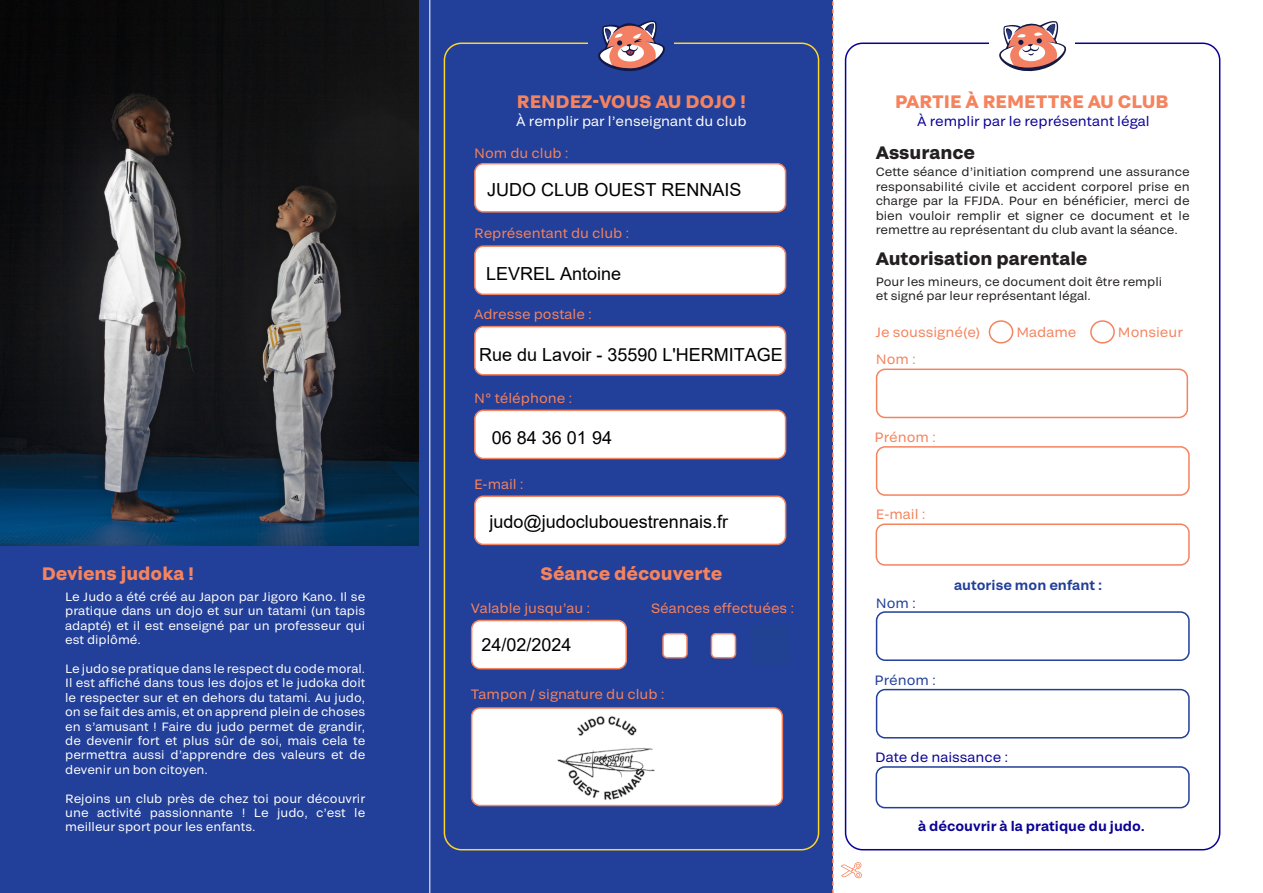
<style>
.page{position:relative;width:1263px;height:893px;background:#fff}
.page>*{position:absolute;margin:0;border:0;box-sizing:border-box;transform-origin:0 0}
.t1{font:18px "Arial";color:#000}
.t2{font:700 18px "Grtsk Peta";color:#f5835d}
.t3{font:700 18px "Grtsk Peta";color:#231f20}
.t4{font:13.5px "Grtsk Peta";color:#f5835d}
.t5{font:13.5px "Grtsk Peta";color:#0a0096}
.t6{font:13.5px "Grtsk Peta";color:#fff}
.t7{font:600 13.5px "Grtsk Peta";color:#0a0096}
.t8{font:600 13.5px "Grtsk Peta";color:#223f99}
.t9{font:13.5px "Grtsk Peta";color:#223f99}
.t10{font:12px/14.4px "Grtsk Peta";color:#fff;text-align:justify}
.t11{font:12px/14.4px "Grtsk Peta";color:#231f20;text-align:justify}
</style>
<div class="page">
<div style="left:845px;top:43px;width:375px;height:807px;border:2px solid #0a0096;border-radius:17px"></div>
<div style="left:876px;top:611px;width:314px;height:50px;border:2px solid #223f99;border-radius:9px"></div>
<div style="left:876px;top:369px;width:312px;height:49px;border:2px solid #f5835d;border-radius:9px"></div>
<div style="left:876px;top:689px;width:314px;height:49px;border:2px solid #223f99;border-radius:9px"></div>
<div style="left:876px;top:446px;width:314px;height:50px;border:2px solid #f5835d;border-radius:9px"></div>
<div style="left:0;top:0;width:832px;height:893px;background:#223f99"></div>
<div style="left:875px;top:766px;width:315px;height:42px;border:2px solid #223f99;border-radius:9px"></div>
<div style="left:875px;top:523px;width:315px;height:43px;border:2px solid #f5835d;border-radius:9px"></div>
<img style="left:0;top:0;width:418px;height:545px">
<div style="left:444px;top:43px;width:375px;height:807px;border:2px solid #ffd42c;border-radius:17px"></div>
<div style="left:588px;top:36px;width:86px;height:19px;background:#223f99"></div>
<div style="left:989px;top:35px;width:86px;height:19px;background:#fff"></div>
<svg style="left:598px;top:20px;width:67px;height:51px"></svg>
<hr style="left:429px;top:0;width:1px;height:893px;background:#fff">
<div style="left:989px;top:320px;width:24px;height:24px;border:2px solid #f5835d;border-radius:50%"></div>
<div style="left:1090px;top:320px;width:25px;height:24px;border:2px solid #f5835d;border-radius:50%"></div>
<svg style="left:999px;top:21px;width:68px;height:51px"></svg>
<div style="left:472px;top:620px;width:154px;height:49px;background:#fff;border-radius:9px"></div>
<div style="left:471px;top:620px;width:156px;height:49px;border:2px solid #f5835d;border-radius:9px"></div>
<div style="left:663px;top:634px;width:24px;height:24px;background:#fff;border-radius:4px"></div>
<div style="left:662px;top:633px;width:26px;height:25px;border:2px solid #f5835d;border-radius:4px"></div>
<div style="left:711px;top:634px;width:24px;height:24px;background:#fff;border-radius:4px"></div>
<div style="left:711px;top:633px;width:25px;height:25px;border:2px solid #f5835d;border-radius:4px"></div>
<div style="left:472px;top:708px;width:310px;height:97px;background:#fff;border-radius:9px"></div>
<div style="left:471px;top:707px;width:312px;height:99px;border:2px solid #f5835d;border-radius:9px"></div>
<div style="left:475px;top:164px;width:310px;height:48px;background:#fff;border-radius:9px"></div>
<div style="left:474px;top:163px;width:312px;height:50px;border:2px solid #f5835d;border-radius:9px"></div>
<div style="left:475px;top:246px;width:310px;height:48px;background:#fff;border-radius:9px"></div>
<div style="left:474px;top:245px;width:312px;height:50px;border:2px solid #f5835d;border-radius:9px"></div>
<div style="left:475px;top:327px;width:310px;height:48px;background:#fff;border-radius:9px"></div>
<div style="left:474px;top:326px;width:312px;height:50px;border:2px solid #f5835d;border-radius:9px"></div>
<div style="left:475px;top:410px;width:310px;height:48px;background:#fff;border-radius:9px"></div>
<div style="left:474px;top:410px;width:312px;height:49px;border:2px solid #f5835d;border-radius:9px"></div>
<div style="left:475px;top:496px;width:310px;height:48px;background:#fff;border-radius:9px"></div>
<div style="left:474px;top:495px;width:312px;height:50px;border:2px solid #f5835d;border-radius:9px"></div>
<svg style="left:841px;top:862px;width:21px;height:16px"></svg>
<svg style="left:832px;top:0;width:1px;height:893px"></svg>
<img style="left:557px;top:716px;width:98px;height:84px">
<div style="left:751px;top:626px;width:39px;height:39px;background:#214292"></div>
<h1 class="t2" style="left:42px;top:562px;width:154px">Deviens judoka !</h1>
<p class="t10" style="left:65px;top:589px;width:302px">Le Judo a été créé au Japon par Jigoro Kano. Il se pratique dans un dojo et sur un tatami (un tapis adapté) et il est enseigné par un professeur qui est diplômé.</p>
<p class="t10" style="left:65px;top:661px;width:302px">Le judo se pratique dans le respect du code moral.<br>Il est affiché dans tous les dojos et le judoka doit le respecter sur et en dehors du tatami. Au judo, on se fait des amis, et on apprend plein de choses en s’amusant ! Faire du judo permet de grandir, de devenir fort et plus sûr de soi, mais cela te permettra aussi d’apprendre des valeurs et de devenir un bon citoyen.</p>
<p class="t10" style="left:65px;top:791px;width:302px">Rejoins un club près de chez toi pour découvrir une activité passionnante ! Le judo, c’est le meilleur sport pour les enfants.</p>
<h1 class="t2" style="left:517px;top:90px;width:231px">RENDEZ-VOUS AU DOJO !</h1>
<h1 class="t2" style="left:895px;top:90px;width:275px">PARTIE À REMETTRE AU CLUB</h1>
<p class="t6" style="left:516px;top:113px;width:232px">À remplir par l’enseignant du club</p>
<p class="t5" style="left:917px;top:113px;width:234px">À remplir par le représentant légal</p>
<h1 class="t3" style="left:876px;top:141px;width:101px">Assurance</h1>
<p class="t4" style="left:474px;top:145px;width:96px">Nom du club :</p>
<h1 class="t1" style="left:487px;top:177px;width:256px">JUDO CLUB OUEST RENNAIS</h1>
<p class="t11" style="left:876px;top:165px;width:315px">Cette séance d’initiation comprend une assurance responsabilité civile et accident corporel prise en charge par la FFJDA. Pour en bénéficier, merci de bien vouloir remplir et signer ce document et le remettre au représentant du club avant la séance.</p>
<p class="t4" style="left:474px;top:225px;width:157px">Représentant du club :</p>
<h1 class="t1" style="left:486px;top:261px;width:137px">LEVREL Antoine</h1>
<p class="t4" style="left:474px;top:306px;width:119px">Adresse postale :</p>
<h1 class="t1" style="left:479px;top:342px;width:305px">Rue du Lavoir - 35590 L'HERMITAGE</h1>
<p class="t4" style="left:474px;top:389px;width:100px">N° téléphone :</p>
<h1 class="t1" style="left:492px;top:425px;width:122px">06 84 36 01 94</h1>
<p class="t4" style="left:474px;top:475px;width:51px">E-mail :</p>
<h1 class="t1" style="left:490px;top:509px;width:240px">judo@judoclubouestrennais.fr</h1>
<h1 class="t2" style="left:541px;top:562px;width:183px">Séance découverte</h1>
<p class="t4" style="left:471px;top:600px;width:121px">Valable jusqu’au :</p>
<p class="t4" style="left:651px;top:600px;width:145px">Séances effectuées :</p>
<h1 class="t1" style="left:482px;top:632px;width:92px">24/02/2024</h1>
<p class="t4" style="left:471px;top:686px;width:195px">Tampon / signature du club :</p>
<h1 class="t3" style="left:876px;top:247px;width:213px">Autorisation parentale</h1>
<p class="t11" style="left:876px;top:274px;width:288px">Pour les mineurs, ce document doit être rempli et signé par leur représentant légal.</p>
<p class="t4" style="left:876px;top:323px;width:106px">Je soussigné(e)</p>
<p class="t4" style="left:1016px;top:324px;width:61px">Madame</p>
<p class="t4" style="left:1118px;top:324px;width:67px">Monsieur</p>
<p class="t4" style="left:876px;top:351px;width:42px">Nom :</p>
<p class="t4" style="left:875px;top:429px;width:63px">Prénom :</p>
<p class="t4" style="left:876px;top:506px;width:51px">E-mail :</p>
<p class="t9" style="left:876px;top:595px;width:42px">Nom :</p>
<p class="t8" style="left:954px;top:576px;width:150px">autorise mon enfant :</p>
<p class="t9" style="left:875px;top:672px;width:63px">Prénom :</p>
<p class="t5" style="left:875px;top:749px;width:135px">Date de naissance :</p>
<p class="t7" style="left:918px;top:818px;width:228px">à découvrir à la pratique du judo.</p>
</div>
